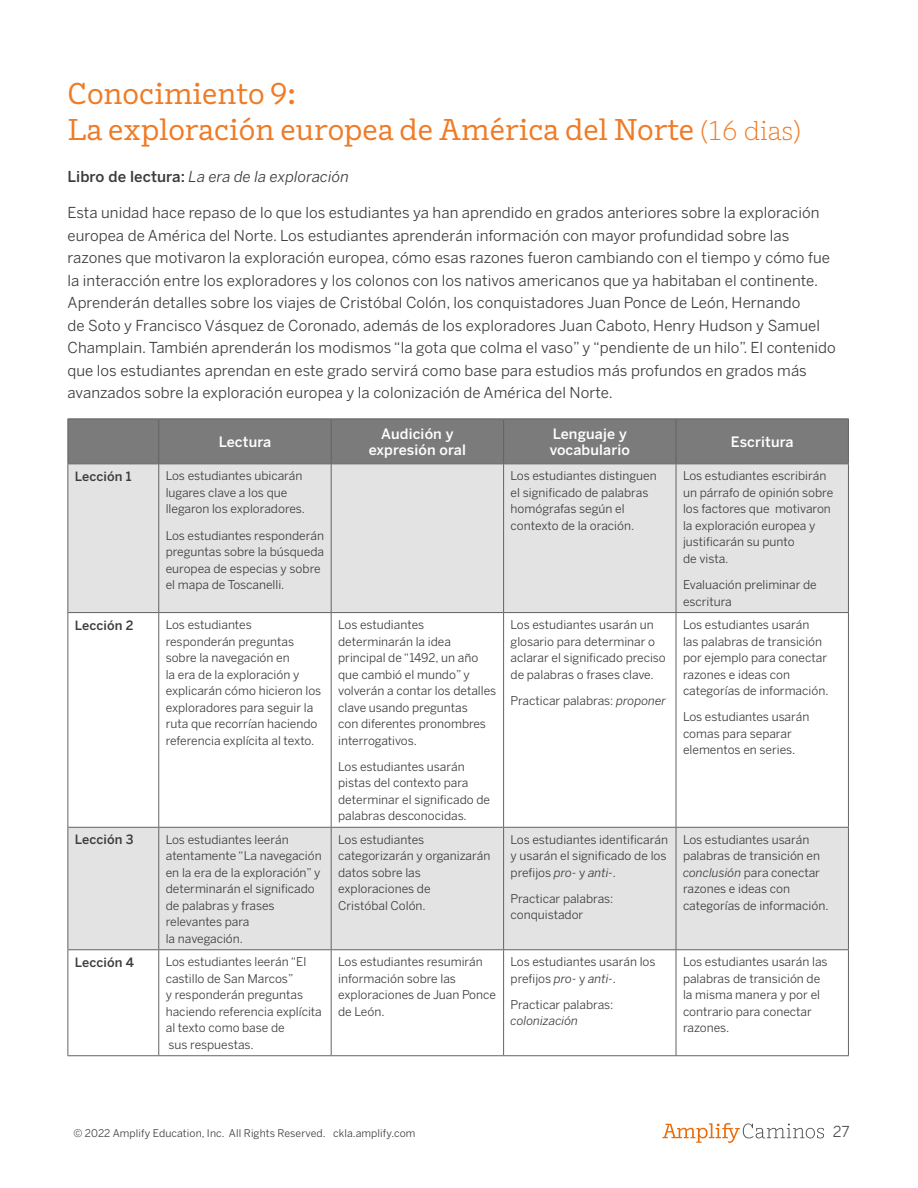
<style>
.page{position:relative;width:918px;height:1188px;background:#fff}
.page>*{position:absolute;margin:0;border:0;box-sizing:border-box;transform-origin:0 0}
.t1{font:30px/36px "Amplify";color:#ef7b26}
.t2{font:15px/22.5px "Benton Sans";letter-spacing:.005em;color:#3c3c3b}
.t3{font:italic 15px "Benton Sans";letter-spacing:.005em;color:#3c3c3b}
.t4{font:15px "Benton Sans";color:#4a4a49}
.t5{font:500 14.25px/16.5px "Benton Sans";letter-spacing:.01em;color:#fff;text-align:center}
.t6{font:500 12.75px "Benton Sans";letter-spacing:.01em;color:#3c3c3b}
.t7{font:12px/16.5px "Benton Sans";color:#3c3c3b}
.t8{font:italic 12px "Benton Sans";color:#3c3c3b}
.t9{font:10.5px "Benton Sans";letter-spacing:.01em;color:#3c3c3b}
.s1{font-weight:300;font-size:27px}
.s2{font-weight:500;font-style:normal}
.s3{font-style:italic}
</style>
<div class="page">
<svg style="left:662px;top:1123px;width:162px;height:20px"></svg>
<div style="left:69px;top:419px;width:779px;height:44px;background:#7c7b7b"></div>
<svg style="left:69px;top:464px;width:779px;height:485px;fill:#e3e3e3"></svg>
<hr style="left:68px;top:418px;width:91px;height:1px;background:#646363">
<hr style="left:68px;top:419px;width:1px;height:44px;background:#646363">
<hr style="left:159px;top:418px;width:172px;height:1px;background:#646363">
<hr style="left:158px;top:419px;width:1px;height:44px;background:#646363">
<hr style="left:331px;top:418px;width:173px;height:1px;background:#646363">
<hr style="left:331px;top:419px;width:1px;height:44px;background:#646363">
<hr style="left:504px;top:418px;width:172px;height:1px;background:#646363">
<hr style="left:503px;top:419px;width:1px;height:44px;background:#646363">
<hr style="left:676px;top:418px;width:173px;height:1px;background:#646363">
<hr style="left:676px;top:419px;width:1px;height:44px;background:#646363">
<hr style="left:848px;top:419px;width:1px;height:44px;background:#646363">
<hr style="left:68px;top:463px;width:91px;height:1px;background:#646363">
<hr style="left:68px;top:464px;width:1px;height:148px;background:#646363">
<hr style="left:159px;top:463px;width:172px;height:1px;background:#646363">
<hr style="left:158px;top:464px;width:1px;height:148px;background:#646363">
<hr style="left:331px;top:463px;width:173px;height:1px;background:#646363">
<hr style="left:331px;top:464px;width:1px;height:148px;background:#646363">
<hr style="left:504px;top:463px;width:172px;height:1px;background:#646363">
<hr style="left:503px;top:464px;width:1px;height:148px;background:#646363">
<hr style="left:676px;top:463px;width:173px;height:1px;background:#646363">
<hr style="left:676px;top:464px;width:1px;height:148px;background:#646363">
<hr style="left:848px;top:464px;width:1px;height:148px;background:#646363">
<hr style="left:68px;top:612px;width:91px;height:1px;background:#646363">
<hr style="left:68px;top:613px;width:1px;height:214px;background:#646363">
<hr style="left:159px;top:612px;width:172px;height:1px;background:#646363">
<hr style="left:158px;top:613px;width:1px;height:214px;background:#646363">
<hr style="left:331px;top:612px;width:173px;height:1px;background:#646363">
<hr style="left:331px;top:613px;width:1px;height:214px;background:#646363">
<hr style="left:504px;top:612px;width:172px;height:1px;background:#646363">
<hr style="left:503px;top:613px;width:1px;height:214px;background:#646363">
<hr style="left:676px;top:612px;width:173px;height:1px;background:#646363">
<hr style="left:676px;top:613px;width:1px;height:214px;background:#646363">
<hr style="left:848px;top:613px;width:1px;height:214px;background:#646363">
<hr style="left:68px;top:827px;width:91px;height:1px;background:#646363">
<hr style="left:68px;top:828px;width:1px;height:121px;background:#646363">
<hr style="left:159px;top:827px;width:172px;height:1px;background:#646363">
<hr style="left:158px;top:828px;width:1px;height:121px;background:#646363">
<hr style="left:331px;top:827px;width:173px;height:1px;background:#646363">
<hr style="left:331px;top:828px;width:1px;height:121px;background:#646363">
<hr style="left:504px;top:827px;width:172px;height:1px;background:#646363">
<hr style="left:503px;top:828px;width:1px;height:121px;background:#646363">
<hr style="left:676px;top:827px;width:173px;height:1px;background:#646363">
<hr style="left:676px;top:828px;width:1px;height:121px;background:#646363">
<hr style="left:848px;top:828px;width:1px;height:121px;background:#646363">
<hr style="left:68px;top:949px;width:91px;height:1px;background:#646363">
<hr style="left:68px;top:950px;width:1px;height:105px;background:#646363">
<hr style="left:159px;top:949px;width:172px;height:1px;background:#646363">
<hr style="left:158px;top:950px;width:1px;height:105px;background:#646363">
<hr style="left:331px;top:949px;width:173px;height:1px;background:#646363">
<hr style="left:331px;top:950px;width:1px;height:105px;background:#646363">
<hr style="left:504px;top:949px;width:172px;height:1px;background:#646363">
<hr style="left:503px;top:950px;width:1px;height:105px;background:#646363">
<hr style="left:676px;top:949px;width:173px;height:1px;background:#646363">
<hr style="left:676px;top:950px;width:1px;height:105px;background:#646363">
<hr style="left:848px;top:950px;width:1px;height:105px;background:#646363">
<hr style="left:68px;top:1055px;width:91px;height:1px;background:#646363">
<hr style="left:159px;top:1055px;width:172px;height:1px;background:#646363">
<hr style="left:331px;top:1055px;width:173px;height:1px;background:#646363">
<hr style="left:504px;top:1055px;width:172px;height:1px;background:#646363">
<hr style="left:676px;top:1055px;width:173px;height:1px;background:#646363">
<h1 class="t1" style="left:68px;top:75px;width:735px">Conocimiento 9:<br>La exploración europea de América del Norte <span class="s1">(16 dias)</span></h1>
<p class="t3" style="left:68px;top:168px;width:283px"><span class="s2">Libro de lectura:</span> La era de la exploración</p>
<p class="t2" style="left:68px;top:201px;width:770px">Esta unidad hace repaso de lo que los estudiantes ya han aprendido en grados anteriores sobre la exploración europea de América del Norte. Los estudiantes aprenderán información con mayor profundidad sobre las razones que motivaron la exploración europea, cómo esas razones fueron cambiando con el tiempo y cómo fue la interacción entre los exploradores y los colonos con los nativos americanos que ya habitaban el continente.<br>Aprenderán detalles sobre los viajes de Cristóbal Colón, los conquistadores Juan Ponce de León, Hernando<br>de Soto y Francisco Vásquez de Coronado, además de los exploradores Juan Caboto, Henry Hudson y Samuel Champlain. También aprenderán los modismos “la gota que colma el vaso” y “pendiente de un hilo”. El contenido que los estudiantes aprendan en este grado servirá como base para estudios más profundos en grados más avanzados sobre la exploración europea y la colonización de América del Norte.</p>
<p class="t5" style="left:219px;top:433px;width:54px">Lectura</p>
<p class="t5" style="left:369px;top:425px;width:99px">Audición y expresión oral</p>
<p class="t5" style="left:550px;top:425px;width:82px;text-align:left">Lenguaje y vocabulario</p>
<p class="t5" style="left:731px;top:433px;width:64px">Escritura</p>
<p class="t6" style="left:75px;top:469px;width:58px">Lección 1</p>
<p class="t7" style="left:166px;top:468px;width:141px">Los estudiantes ubicarán lugares clave a los que llegaron los exploradores.</p>
<p class="t7" style="left:166px;top:527px;width:160px">Los estudiantes responderán preguntas sobre la búsqueda europea de especias y sobre el mapa de Toscanelli.</p>
<p class="t7" style="left:511px;top:468px;width:148px">Los estudiantes distinguen el significado de palabras homógrafas según el contexto de la oración.</p>
<p class="t7" style="left:683px;top:468px;width:152px">Los estudiantes escribirán un párrafo de opinión sobre los factores que motivaron la exploración europea y justificarán su punto<br>de vista.</p>
<p class="t7" style="left:683px;top:576px;width:135px">Evaluación preliminar de escritura</p>
<p class="t6" style="left:75px;top:617px;width:60px">Lección 2</p>
<p class="t7" style="left:166px;top:616px;width:157px">Los estudiantes responderán preguntas sobre la navegación en<br>la era de la exploración y explicarán cómo hicieron los exploradores para seguir la ruta que recorrían haciendo referencia explícita al texto.</p>
<p class="t7" style="left:338px;top:616px;width:160px">Los estudiantes determinarán la idea principal de “1492, un año que cambió el mundo” y volverán a contar los detalles clave usando preguntas<br>con diferentes pronombres interrogativos.</p>
<p class="t7" style="left:338px;top:758px;width:153px">Los estudiantes usarán pistas del contexto para determinar el significado de palabras desconocidas.</p>
<p class="t7" style="left:511px;top:616px;width:157px">Los estudiantes usarán un glosario para determinar o aclarar el significado preciso de palabras o frases clave.</p>
<p class="t7" style="left:511px;top:692px;width:157px">Practicar palabras: <span class="s3">proponer</span></p>
<p class="t6" style="left:75px;top:832px;width:60px">Lección 3</p>
<p class="t7" style="left:166px;top:831px;width:157px">Los estudiantes leerán atentamente “La navegación en la era de la exploración” y determinarán el significado de palabras y frases relevantes para<br>la navegación.</p>
<p class="t7" style="left:338px;top:831px;width:154px">Los estudiantes categorizarán y organizarán datos sobre las exploraciones de<br>Cristóbal Colón.</p>
<p class="t7" style="left:511px;top:831px;width:159px">Los estudiantes identificarán y usarán el significado de los prefijos <span class="s3">pro-</span> y <span class="s3">anti-</span>.</p>
<p class="t7" style="left:511px;top:890px;width:104px">Practicar palabras: conquistador</p>
<p class="t6" style="left:75px;top:955px;width:61px">Lección 4</p>
<p class="t7" style="left:166px;top:953px;width:158px">Los estudiantes leerán “El castillo de San Marcos”<br>y responderán preguntas haciendo referencia explícita al texto como base de<br>sus respuestas.</p>
<p class="t7" style="left:338px;top:953px;width:159px">Los estudiantes resumirán información sobre las exploraciones de Juan Ponce de León.</p>
<p class="t7" style="left:511px;top:953px;width:146px">Los estudiantes usarán los prefijos <span class="s3">pro-</span> y <span class="s3">anti-</span>.</p>
<p class="t7" style="left:511px;top:996px;width:104px">Practicar palabras:</p>
<p class="t8" style="left:511px;top:1014px;width:69px">colonización</p>
<p class="t7" style="left:683px;top:616px;width:147px">Los estudiantes usarán<br>las palabras de transición por ejemplo para conectar razones e ideas con categorías de información.</p>
<p class="t7" style="left:683px;top:709px;width:128px">Los estudiantes usarán comas para separar elementos en series.</p>
<p class="t7" style="left:683px;top:831px;width:147px">Los estudiantes usarán palabras de transición en <span class="s3">conclusión</span> para conectar razones e ideas con categorías de información.</p>
<p class="t7" style="left:683px;top:953px;width:146px">Los estudiantes usarán las palabras de transición de la misma manera y por el contrario para conectar razones.</p>
<p class="t9" style="left:73px;top:1127px;width:344px">© 2022 Amplify Education, Inc. All Rights Reserved. ckla.amplify.com</p>
<p class="t4" style="left:833px;top:1123px;width:18px">27</p>
</div>
